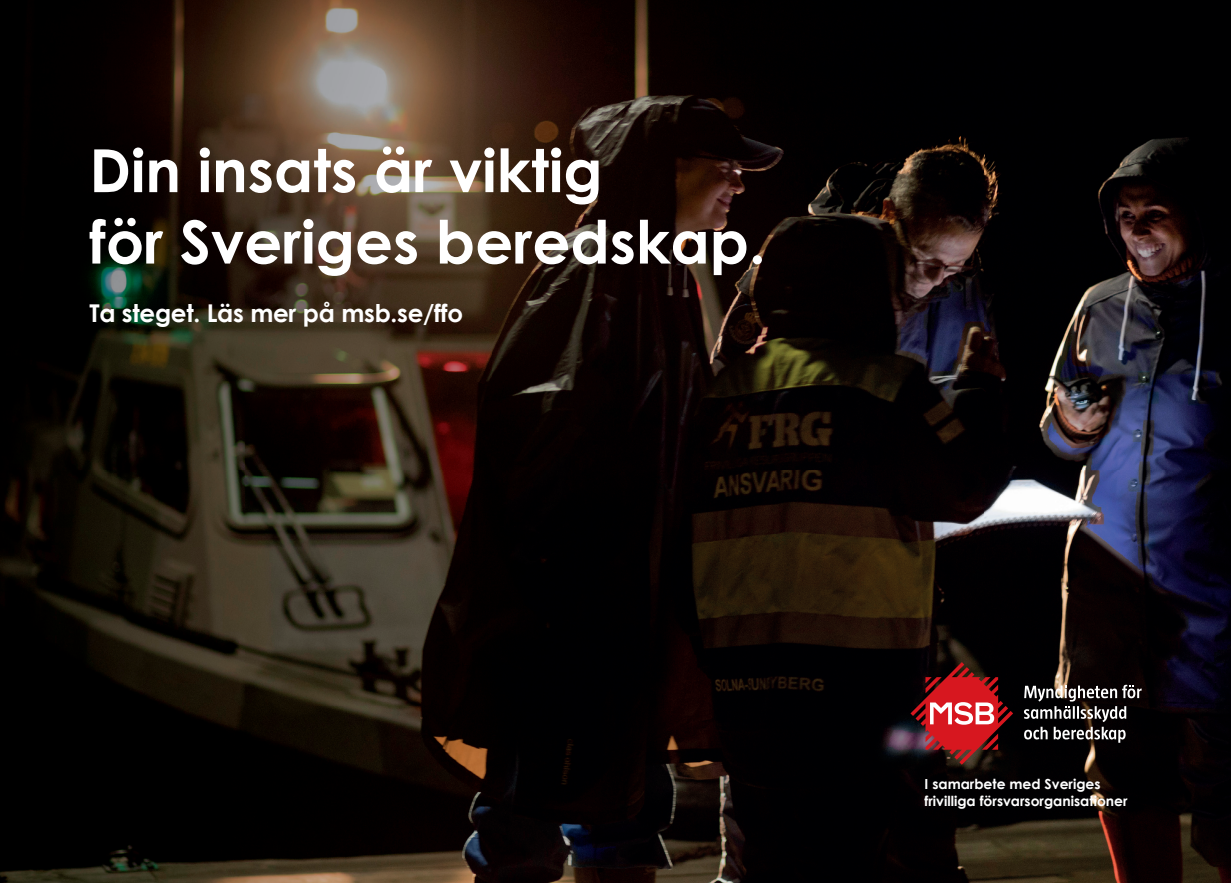
<style>
.page{position:relative;width:1231px;height:883px;background:#fff}
.page>*{position:absolute;margin:0;border:0;box-sizing:border-box;transform-origin:0 0}
.t1{font:700 59.5px/71.4px "Century Gothic";color:#fff}
.t2{font:700 24.5px "Century Gothic";letter-spacing:-.01em;color:#fff}
.t3{font:700 14px/16.6px "Century Gothic";color:#fff}
</style>
<div class="page">
<img style="left:0;top:0;width:1230px;height:883px">
<svg style="left:910px;top:662px;width:103px;height:103px;background:#762125"></svg>
<svg style="left:1023px;top:685px;width:118px;height:58px;background:#444141"></svg>
<h1 class="t1" style="left:89px;top:133px;width:677px">Din insats är viktig<br>för Sveriges beredskap.</h1>
<h2 class="t2" style="left:89px;top:297px;width:375px">Ta steget. Läs mer på msb.se/ffo</h2>
<p class="t3" style="left:924px;top:776px;width:205px">I samarbete med Sveriges frivilliga försvarsorganisationer</p>
</div>
